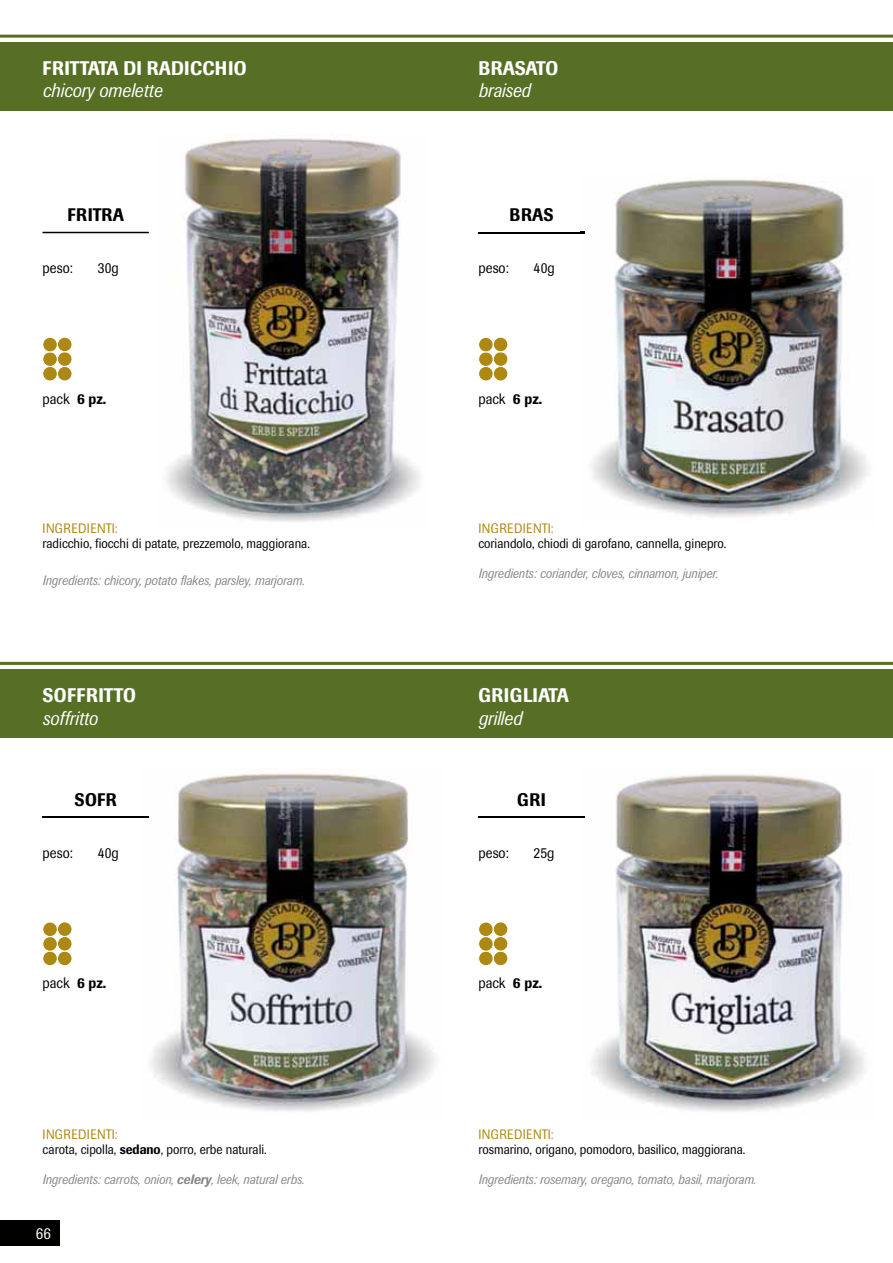
<style>
.page{position:relative;width:893px;height:1263px;background:#fff}
.page>*{position:absolute;margin:0;border:0;box-sizing:border-box;transform-origin:0 0}
.t1{font:italic 19.5px "Imago";color:#fff;scale:.9 1}
.t2{font:500 19.5px "Imago";letter-spacing:.02em;color:#fff;scale:.9 1}
.t3{font:500 19.5px "Imago";letter-spacing:-.01em;color:#fff;scale:.9 1}
.t4{font:500 18px "Imago";letter-spacing:.02em;color:#010100;scale:.9 1}
.t5{font:16.5px "Imago";color:#fff;scale:.9 1}
.t6{font:15px "Imago";color:#010100;scale:.9 1}
.t7{font:italic 13.5px "Imago";color:#858687;scale:.9 1}
.t8{font:13.5px/15px "Imago";color:#010100;scale:.9 1}
.t9{font:13.5px "Imago";letter-spacing:.04em;color:#ad8914;scale:.9 1}
.s1{font-weight:500}
.s2{color:#ad8914}
</style>
<div class="page">
<div style="left:0;top:1220px;width:60px;height:26px;background:#010100"></div>
<div style="left:0;top:43px;width:893px;height:68px;background:#566f24"></div>
<div style="left:0;top:670px;width:893px;height:68px;background:#566f24"></div>
<hr style="left:43px;top:232px;width:106px;height:1px;background:#010000">
<img style="left:165px;top:137px;width:256px;height:385px">
<hr style="left:478px;top:232px;width:107px;height:1px;background:#010000">
<img style="left:580px;top:179px;width:288px;height:339px">
<hr style="left:43px;top:816px;width:106px;height:2px;background:#010000">
<img style="left:150px;top:773px;width:286px;height:339px">
<hr style="left:478px;top:816px;width:107px;height:2px;background:#010000">
<img style="left:590px;top:774px;width:275px;height:338px">
<div style="left:43px;top:366px;width:14px;height:15px;background:#ad8914;border-radius:50%"></div>
<div style="left:43px;top:366px;width:15px;height:15px;border:1px solid #fff;border-radius:50%"></div>
<div style="left:43px;top:352px;width:14px;height:14px;background:#ad8914;border-radius:50%"></div>
<div style="left:43px;top:352px;width:15px;height:15px;border:1px solid #fff;border-radius:50%"></div>
<div style="left:43px;top:337px;width:14px;height:15px;background:#ad8914;border-radius:50%"></div>
<div style="left:43px;top:337px;width:15px;height:15px;border:1px solid #fff;border-radius:50%"></div>
<div style="left:57px;top:366px;width:15px;height:15px;background:#ad8914;border-radius:50%"></div>
<div style="left:57px;top:366px;width:15px;height:15px;border:1px solid #fff;border-radius:50%"></div>
<div style="left:57px;top:352px;width:15px;height:14px;background:#ad8914;border-radius:50%"></div>
<div style="left:57px;top:352px;width:15px;height:15px;border:1px solid #fff;border-radius:50%"></div>
<div style="left:57px;top:337px;width:15px;height:15px;background:#ad8914;border-radius:50%"></div>
<div style="left:57px;top:337px;width:15px;height:15px;border:1px solid #fff;border-radius:50%"></div>
<div style="left:479px;top:366px;width:14px;height:15px;background:#ad8914;border-radius:50%"></div>
<div style="left:478px;top:366px;width:15px;height:15px;border:1px solid #fff;border-radius:50%"></div>
<div style="left:479px;top:352px;width:14px;height:14px;background:#ad8914;border-radius:50%"></div>
<div style="left:478px;top:352px;width:15px;height:15px;border:1px solid #fff;border-radius:50%"></div>
<div style="left:479px;top:337px;width:14px;height:15px;background:#ad8914;border-radius:50%"></div>
<div style="left:478px;top:337px;width:15px;height:15px;border:1px solid #fff;border-radius:50%"></div>
<div style="left:493px;top:366px;width:15px;height:15px;background:#ad8914;border-radius:50%"></div>
<div style="left:493px;top:366px;width:15px;height:15px;border:1px solid #fff;border-radius:50%"></div>
<div style="left:493px;top:352px;width:15px;height:14px;background:#ad8914;border-radius:50%"></div>
<div style="left:493px;top:352px;width:15px;height:15px;border:1px solid #fff;border-radius:50%"></div>
<div style="left:493px;top:337px;width:15px;height:15px;background:#ad8914;border-radius:50%"></div>
<div style="left:493px;top:337px;width:15px;height:15px;border:1px solid #fff;border-radius:50%"></div>
<div style="left:43px;top:951px;width:14px;height:15px;background:#ad8914;border-radius:50%"></div>
<div style="left:43px;top:951px;width:15px;height:15px;border:1px solid #fff;border-radius:50%"></div>
<div style="left:43px;top:936px;width:14px;height:15px;background:#ad8914;border-radius:50%"></div>
<div style="left:43px;top:936px;width:15px;height:15px;border:1px solid #fff;border-radius:50%"></div>
<div style="left:43px;top:922px;width:14px;height:14px;background:#ad8914;border-radius:50%"></div>
<div style="left:43px;top:922px;width:15px;height:15px;border:1px solid #fff;border-radius:50%"></div>
<div style="left:57px;top:951px;width:15px;height:15px;background:#ad8914;border-radius:50%"></div>
<div style="left:57px;top:951px;width:15px;height:15px;border:1px solid #fff;border-radius:50%"></div>
<div style="left:57px;top:936px;width:15px;height:15px;background:#ad8914;border-radius:50%"></div>
<div style="left:57px;top:936px;width:15px;height:15px;border:1px solid #fff;border-radius:50%"></div>
<div style="left:57px;top:922px;width:15px;height:14px;background:#ad8914;border-radius:50%"></div>
<div style="left:57px;top:922px;width:15px;height:15px;border:1px solid #fff;border-radius:50%"></div>
<div style="left:479px;top:951px;width:14px;height:15px;background:#ad8914;border-radius:50%"></div>
<div style="left:478px;top:951px;width:15px;height:15px;border:1px solid #fff;border-radius:50%"></div>
<div style="left:479px;top:936px;width:14px;height:15px;background:#ad8914;border-radius:50%"></div>
<div style="left:478px;top:936px;width:15px;height:15px;border:1px solid #fff;border-radius:50%"></div>
<div style="left:479px;top:922px;width:14px;height:14px;background:#ad8914;border-radius:50%"></div>
<div style="left:478px;top:922px;width:15px;height:15px;border:1px solid #fff;border-radius:50%"></div>
<div style="left:493px;top:951px;width:15px;height:15px;background:#ad8914;border-radius:50%"></div>
<div style="left:493px;top:951px;width:15px;height:15px;border:1px solid #fff;border-radius:50%"></div>
<div style="left:493px;top:936px;width:15px;height:15px;background:#ad8914;border-radius:50%"></div>
<div style="left:493px;top:936px;width:15px;height:15px;border:1px solid #fff;border-radius:50%"></div>
<div style="left:493px;top:922px;width:15px;height:14px;background:#ad8914;border-radius:50%"></div>
<div style="left:493px;top:922px;width:15px;height:15px;border:1px solid #fff;border-radius:50%"></div>
<hr style="left:0;top:662px;width:893px;height:3px;background:#566f24">
<hr style="left:0;top:35px;width:893px;height:3px;background:#566f24">
<h1 class="t2" style="left:43px;top:61px;width:228px">FRITTATA DI RADICCHIO</h1>
<h1 class="t1" style="left:43px;top:84px;width:134px">chicory omelette</h1>
<h1 class="t3" style="left:478px;top:61px;width:90px">BRASATO</h1>
<h1 class="t1" style="left:478px;top:84px;width:59px">braised</h1>
<h2 class="t4" style="left:67px;top:208px;width:64px">FRITRA</h2>
<h2 class="t4" style="left:510px;top:208px;width:50px">BRAS</h2>
<p class="t6" style="left:43px;top:262px;width:35px">peso:</p>
<p class="t6" style="left:98px;top:262px;width:25px">30g</p>
<p class="t6" style="left:478px;top:262px;width:35px">peso:</p>
<p class="t6" style="left:534px;top:262px;width:25px">40g</p>
<p class="t6" style="left:43px;top:393px;width:72px">pack <span class="s1">6 pz.</span></p>
<p class="t6" style="left:478px;top:393px;width:72px">pack <span class="s1">6 pz.</span></p>
<p class="t9" style="left:43px;top:524px;width:85px">INGREDIENTI:</p>
<p class="t8" style="left:43px;top:537px;width:299px">radicchio, fiocchi di patate, prezzemolo, maggiorana.</p>
<p class="t7" style="left:43px;top:575px;width:293px">Ingredients: chicory, potato flakes, parsley, marjoram.</p>
<p class="t9" style="left:478px;top:524px;width:85px">INGREDIENTI:</p>
<p class="t8" style="left:478px;top:537px;width:277px">coriandolo, chiodi di garofano, cannella, ginepro.</p>
<p class="t7" style="left:478px;top:569px;width:268px">Ingredients: coriander, cloves, cinnamon, juniper.</p>
<h1 class="t2" style="left:43px;top:688px;width:105px">SOFFRITTO</h1>
<h1 class="t1" style="left:43px;top:711px;width:63px">soffritto</h1>
<h1 class="t2" style="left:478px;top:688px;width:102px">GRIGLIATA</h1>
<h1 class="t1" style="left:478px;top:711px;width:50px">grilled</h1>
<h2 class="t4" style="left:75px;top:793px;width:48px">SOFR</h2>
<h2 class="t4" style="left:517px;top:793px;width:33px">GRI</h2>
<p class="t6" style="left:43px;top:847px;width:35px">peso:</p>
<p class="t6" style="left:98px;top:847px;width:25px">40g</p>
<p class="t6" style="left:478px;top:847px;width:35px">peso:</p>
<p class="t6" style="left:534px;top:847px;width:25px">25g</p>
<p class="t6" style="left:43px;top:978px;width:72px">pack <span class="s1">6 pz.</span></p>
<p class="t6" style="left:478px;top:978px;width:72px">pack <span class="s1">6 pz.</span></p>
<p class="t8" style="left:43px;top:1128px;width:251px"><span class="s2">INGREDIENTI:<br></span>carota, cipolla, <span class="s1">sedano</span>, porro, erbe naturali.</p>
<p class="t7" style="left:43px;top:1174px;width:292px">Ingredients: carrots, onion, <span class="s1">celery</span>, leek, natural erbs.</p>
<p class="t5" style="left:36px;top:1228px;width:18px">66</p>
<p class="t9" style="left:478px;top:1129px;width:85px">INGREDIENTI:</p>
<p class="t8" style="left:478px;top:1143px;width:298px">rosmarino, origano, pomodoro, basilico, maggiorana.</p>
<p class="t7" style="left:478px;top:1174px;width:310px">Ingredients: rosemary, oregano, tomato, basil, marjoram.</p>
</div>
